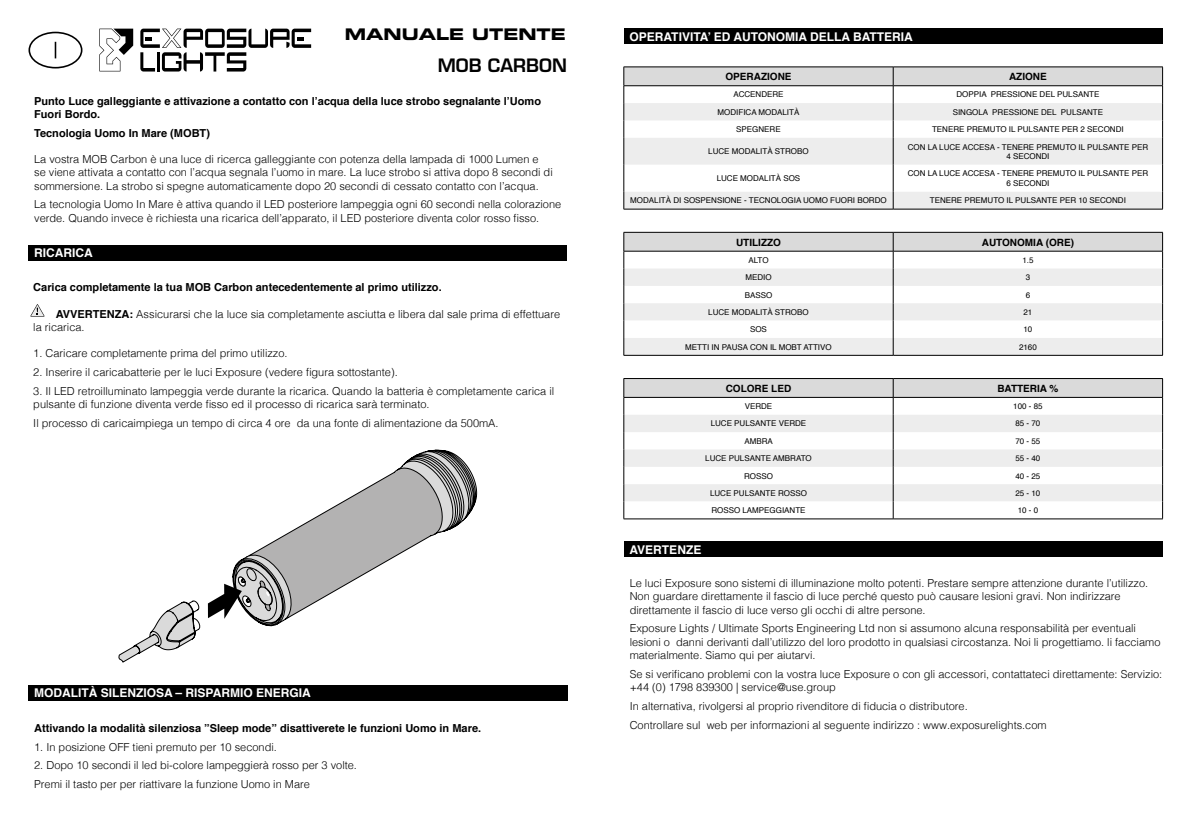
<style>
.page{position:relative;width:1191px;height:840px;background:#fff}
.page>*{position:absolute;margin:0;border:0;box-sizing:border-box;transform-origin:0 0}
.t1{font:600 18px "Eurostile LT Std";color:#000}
.t2{font:16px "Eurostile LT Std Bold Ex 2";color:#000}
.t3{font:700 12px "Helvetica";color:#fff}
.t4{font:300 11px/13.2px "Helvetica";color:#000}
.t5{font:700 11px/13.2px "Helvetica";color:#000}
.t6{font:700 10px "Helvetica";color:#000}
.t7{font:8px/9.6px "Helvetica";color:#000;text-align:center}
.s1{font-weight:700}
</style>
<div class="page">
<div style="left:28px;top:245px;width:539px;height:15px;background:#000"></div>
<svg style="left:30px;top:304px;width:14px;height:12px"></svg>
<svg style="left:28px;top:32px;width:54px;height:36px"></svg>
<svg style="left:270px;top:29px;width:41px;height:19px"></svg>
<svg style="left:248px;top:29px;width:20px;height:19px"></svg>
<svg style="left:140px;top:29px;width:106px;height:42px"></svg>
<svg style="left:99px;top:29px;width:34px;height:42px"></svg>
<div style="left:624px;top:29px;width:538px;height:15px;background:#000"></div>
<hr style="left:893px;top:66px;width:269px;height:1px;background:#000">
<hr style="left:623px;top:209px;width:270px;height:1px;background:#000">
<hr style="left:893px;top:209px;width:269px;height:1px;background:#000">
<hr style="left:623px;top:66px;width:270px;height:1px;background:#000">
<svg style="left:623px;top:67px;width:540px;height:142px"></svg>
<hr style="left:623px;top:85px;width:270px;height:1px;background:#000">
<svg style="left:623px;top:232px;width:540px;height:123px"></svg>
<hr style="left:623px;top:251px;width:270px;height:1px;background:#000">
<hr style="left:623px;top:355px;width:270px;height:1px;background:#000">
<hr style="left:893px;top:355px;width:269px;height:1px;background:#000">
<hr style="left:623px;top:518px;width:270px;height:1px;background:#000">
<hr style="left:893px;top:518px;width:269px;height:1px;background:#000">
<svg style="left:623px;top:378px;width:540px;height:140px"></svg>
<hr style="left:623px;top:397px;width:270px;height:1px;background:#000">
<div style="left:624px;top:541px;width:538px;height:15px;background:#000"></div>
<div style="left:28px;top:684px;width:539px;height:16px;background:#000"></div>
<svg style="left:118px;top:600px;width:82px;height:62px"></svg>
<svg style="left:208px;top:449px;width:269px;height:178px"></svg>
<h2 class="t2" style="left:345px;top:23px;width:222px">MANUALE UTENTE</h2>
<p class="t3" style="left:629px;top:27px;width:285px">OPERATIVITA’ ED AUTONOMIA DELLA BATTERIA</p>
<h1 class="t1" style="left:438px;top:54px;width:131px">MOB CARBON</h1>
<p class="t5" style="left:34px;top:94px;width:508px">Punto Luce galleggiante e attivazione a contatto con l’acqua della luce strobo segnalante l’Uomo<br>Fuori Bordo.</p>
<p class="t5" style="left:34px;top:126px;width:177px">Tecnologia Uomo In Mare (MOBT)</p>
<p class="t4" style="left:34px;top:152px;width:520px">La vostra MOB Carbon è una luce di ricerca galleggiante con potenza della lampada di 1000 Lumen e se viene attivata a contatto con l’acqua segnala l’uomo in mare. La luce strobo si attiva dopo 8 secondi di sommersione. La strobo si spegne automaticamente dopo 20 secondi di cessato contatto con l’acqua.</p>
<p class="t4" style="left:34px;top:197px;width:528px">La tecnologia Uomo In Mare è attiva quando il LED posteriore lampeggia ogni 60 secondi nella colorazione verde. Quando invece è richiesta una ricarica dell’apparato, il LED posteriore diventa color rosso fisso.</p>
<p class="t3" style="left:34px;top:243px;width:60px">RICARICA</p>
<p class="t5" style="left:33px;top:281px;width:410px">Carica completamente la tua MOB Carbon antecedentemente al primo utilizzo.</p>
<p class="t4" style="left:33px;top:306px;width:528px;text-indent:23px"><span class="s1">AVVERTENZA:</span> Assicurarsi che la luce sia completamente asciutta e libera dal sale prima di effettuare la ricarica.</p>
<p class="t4" style="left:33px;top:346px;width:256px">1. Caricare completamente prima del primo utilizzo.</p>
<p class="t4" style="left:33px;top:365px;width:366px">2. Inserire il caricabatterie per le luci Exposure (vedere figura sottostante).</p>
<p class="t4" style="left:33px;top:383px;width:522px">3. Il LED retroilluminato lampeggia verde durante la ricarica. Quando la batteria è completamente carica il pulsante di funzione diventa verde fisso ed il processo di ricarica sarà terminato.</p>
<p class="t4" style="left:33px;top:416px;width:467px">Il processo di caricaimpiega un tempo di circa 4 ore da una fonte di alimentazione da 500mA.</p>
<p class="t3" style="left:35px;top:683px;width:278px">MODALITÀ SILENZIOSA – RISPARMIO ENERGIA</p>
<p class="t5" style="left:34px;top:720px;width:448px">Attivando la modalità silenziosa ”Sleep mode” disattiverete le funzioni Uomo in Mare.</p>
<p class="t4" style="left:34px;top:738px;width:244px">1. In posizione OFF tieni premuto per 10 secondi.</p>
<p class="t4" style="left:34px;top:754px;width:324px;line-height:18.8px">2. Dopo 10 secondi il led bi-colore lampeggierà rosso per 3 volte.<br>Premi il tasto per per riattivare la funzione Uomo in Mare</p>
<p class="t6" style="left:725px;top:68px;width:68px">OPERAZIONE</p>
<p class="t6" style="left:1009px;top:68px;width:39px">AZIONE</p>
<p class="t7" style="left:733px;top:90px;width:52px">ACCENDERE</p>
<p class="t7" style="left:956px;top:90px;width:144px">DOPPIA PRESSIONE DEL PULSANTE</p>
<p class="t7" style="left:717px;top:107px;width:83px">MODIFICA MODALITÀ</p>
<p class="t7" style="left:952px;top:107px;width:152px">SINGOLA PRESSIONE DEL PULSANTE</p>
<p class="t7" style="left:736px;top:125px;width:46px">SPEGNERE</p>
<p class="t7" style="left:932px;top:125px;width:193px">TENERE PREMUTO IL PULSANTE PER 2 SECONDI</p>
<p class="t7" style="left:708px;top:147px;width:102px">LUCE MODALITÀ STROBO</p>
<p class="t7" style="left:907px;top:142px;width:242px">CON LA LUCE ACCESA - TENERE PREMUTO IL PULSANTE PER<br>4 SECONDI</p>
<p class="t7" style="left:716px;top:174px;width:85px">LUCE MODALITÀ SOS</p>
<p class="t7" style="left:907px;top:169px;width:242px">CON LA LUCE ACCESA - TENERE PREMUTO IL PULSANTE PER<br>6 SECONDI</p>
<p class="t7" style="left:630px;top:196px;width:258px">MODALITÀ DI SOSPENSIONE - TECNOLOGIA UOMO FUORI BORDO</p>
<p class="t7" style="left:930px;top:196px;width:198px">TENERE PREMUTO IL PULSANTE PER 10 SECONDI</p>
<p class="t6" style="left:736px;top:234px;width:46px">UTILIZZO</p>
<p class="t6" style="left:981px;top:234px;width:94px">AUTONOMIA (ORE)</p>
<p class="t7" style="left:748px;top:255px;width:22px">ALTO</p>
<p class="t7" style="left:1022px;top:255px;width:13px">1.5</p>
<p class="t7" style="left:745px;top:273px;width:28px">MEDIO</p>
<p class="t7" style="left:1025px;top:273px;width:6px">3</p>
<p class="t7" style="left:744px;top:290px;width:29px">BASSO</p>
<p class="t7" style="left:1025px;top:290px;width:6px">6</p>
<p class="t7" style="left:708px;top:307px;width:102px">LUCE MODALITÀ STROBO</p>
<p class="t7" style="left:1023px;top:307px;width:10px">21</p>
<p class="t7" style="left:750px;top:325px;width:18px">SOS</p>
<p class="t7" style="left:1023px;top:325px;width:10px">10</p>
<p class="t7" style="left:685px;top:342px;width:148px">METTI IN PAUSA CON IL MOBT ATTIVO</p>
<p class="t7" style="left:1019px;top:342px;width:19px">2160</p>
<p class="t6" style="left:725px;top:380px;width:67px">COLORE LED</p>
<p class="t6" style="left:997px;top:380px;width:63px">BATTERIA %</p>
<p class="t7" style="left:744px;top:401px;width:29px">VERDE</p>
<p class="t7" style="left:1013px;top:401px;width:31px">100 - 85</p>
<p class="t7" style="left:710px;top:419px;width:97px">LUCE PULSANTE VERDE</p>
<p class="t7" style="left:1015px;top:419px;width:26px">85 - 70</p>
<p class="t7" style="left:744px;top:436px;width:30px">AMBRA</p>
<p class="t7" style="left:1015px;top:436px;width:26px">70 - 55</p>
<p class="t7" style="left:705px;top:453px;width:108px">LUCE PULSANTE AMBRATO</p>
<p class="t7" style="left:1015px;top:453px;width:26px">55 - 40</p>
<p class="t7" style="left:744px;top:471px;width:30px">ROSSO</p>
<p class="t7" style="left:1015px;top:471px;width:26px">40 - 25</p>
<p class="t7" style="left:710px;top:488px;width:98px">LUCE PULSANTE ROSSO</p>
<p class="t7" style="left:1015px;top:488px;width:26px">25 - 10</p>
<p class="t7" style="left:711px;top:505px;width:96px">ROSSO LAMPEGGIANTE</p>
<p class="t7" style="left:1017px;top:505px;width:22px">10 - 0</p>
<p class="t3" style="left:629px;top:539px;width:73px">AVERTENZE</p>
<p class="t4" style="left:629px;top:575px;width:520px">Le luci Exposure sono sistemi di illuminazione molto potenti. Prestare sempre attenzione durante l’utilizzo.<br>Non guardare direttamente il fascio di luce perché questo può causare lesioni gravi. Non indirizzare direttamente il fascio di luce verso gli occhi di altre persone.</p>
<p class="t4" style="left:629px;top:620px;width:532px">Exposure Lights / Ultimate Sports Engineering Ltd non si assumono alcuna responsabilità per eventuali lesioni o danni derivanti dall’utilizzo del loro prodotto in qualsiasi circostanza. Noi li progettiamo. li facciamo materialmente. Siamo qui per aiutarvi.</p>
<p class="t4" style="left:629px;top:666px;width:534px">Se si verificano problemi con la vostra luce Exposure o con gli accessori, contattateci direttamente: Servizio: +44 (0) 1798 839300 | service@use.group</p>
<p class="t4" style="left:629px;top:695px;width:418px;line-height:18.8px">In alternativa, rivolgersi al proprio rivenditore di fiducia o distributore.<br>Controllare sul web per informazioni al seguente indirizzo : www.exposurelights.com</p>
</div>
